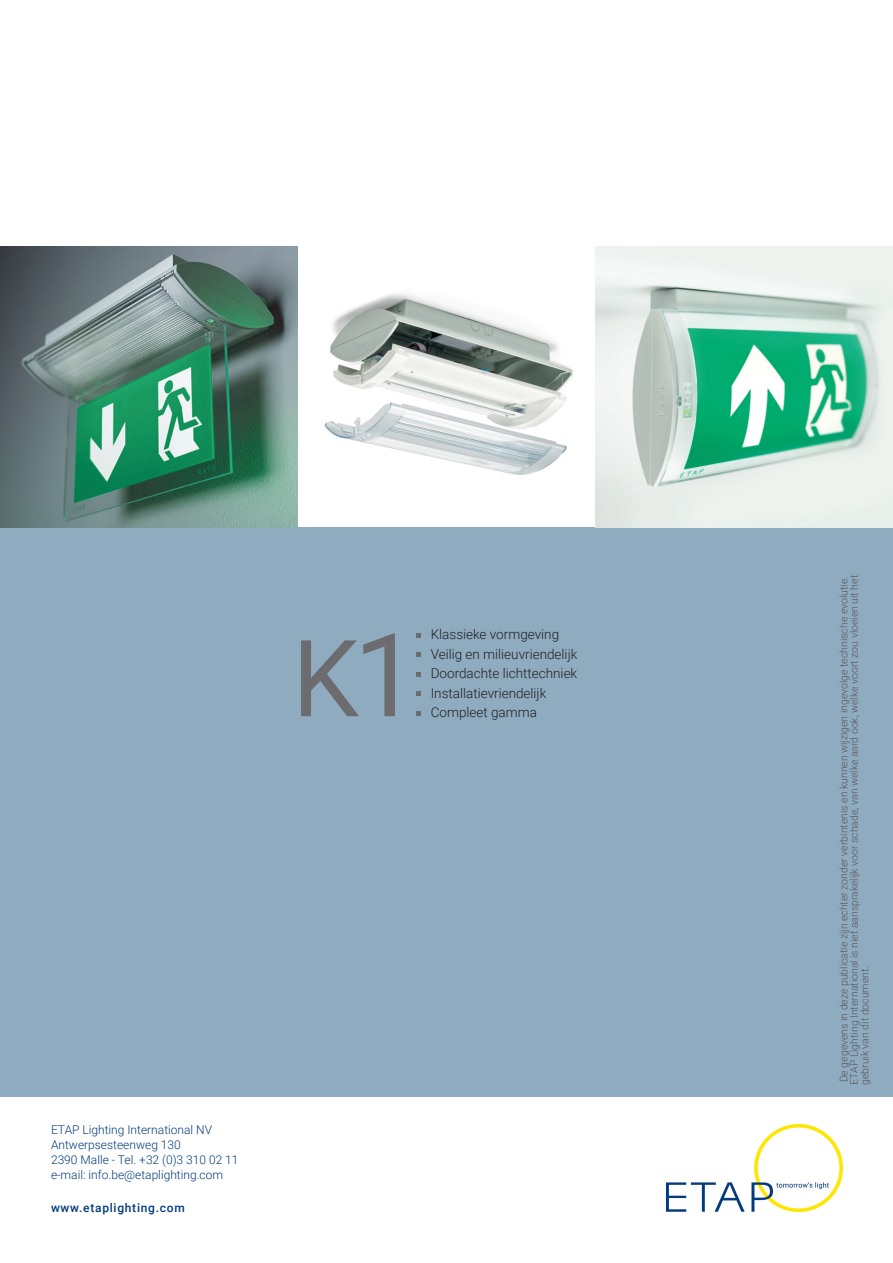
<style>
.page{position:relative;width:893px;height:1263px;background:#fff}
.page>*{position:absolute;margin:0;border:0;box-sizing:border-box;transform-origin:0 0}
.t1{font:106.5px "Roboto";color:#6c6c6f}
.t2{font:300 13.5px/19.5px "Roboto";color:#231f20}
.t3{font:300 12px/15px "Roboto";color:#013b7c}
.t4{font:500 12px "Roboto";letter-spacing:.06em;color:#013b7c}
.t5{font:300 10.5px/10.5px "Roboto";color:#57585a}
.s1{font-size:115.8px}
</style>
<div class="page">
<div style="left:0;top:247px;width:893px;height:850px;background:#8fabc0"></div>
<div style="left:289px;top:247px;width:315px;height:280px;background:#fff"></div>
<img style="left:324px;top:293px;width:249px;height:182px">
<img style="left:0;top:247px;width:298px;height:280px">
<img style="left:595px;top:247px;width:298px;height:280px">
<svg style="left:416px;top:633px;width:5px;height:4px"></svg>
<svg style="left:416px;top:691px;width:5px;height:5px"></svg>
<svg style="left:416px;top:711px;width:5px;height:4px"></svg>
<svg style="left:416px;top:652px;width:5px;height:5px"></svg>
<svg style="left:416px;top:672px;width:5px;height:4px"></svg>
<img style="left:667px;top:1124px;width:175px;height:88px">
<h1 class="t1" style="left:292px;top:604px;width:128px">K<span class="s1">1</span></h1>
<p class="t2" style="left:431px;top:624px;width:148px">Klassieke vormgeving<br>Veilig en milieuvriendelijk<br>Doordachte lichttechniek<br>Installatievriendelijk<br>Compleet gamma</p>
<p class="t3" style="left:51px;top:1121px;width:189px">ETAP Lighting International NV<br>Antwerpsesteenweg 130<br>2390 Malle - Tel. +32 (0)3 310 02 11 e-mail: info.be@etaplighting.com</p>
<p class="t4" style="left:51px;top:1199px;width:135px">www.etaplighting.com</p>
<p class="t5" style="left:838px;top:1085px;width:511px;rotate:-90deg">De gegevens in deze publicatie zijn echter zonder verbintenis en kunnen wijzigen ingevolge technische evolutie.<br>ETAP Lighting International is niet aansprakelijk voor schade, van welke aard ook, welke voort zou vloeien uit het gebruik van dit document.</p>
</div>
